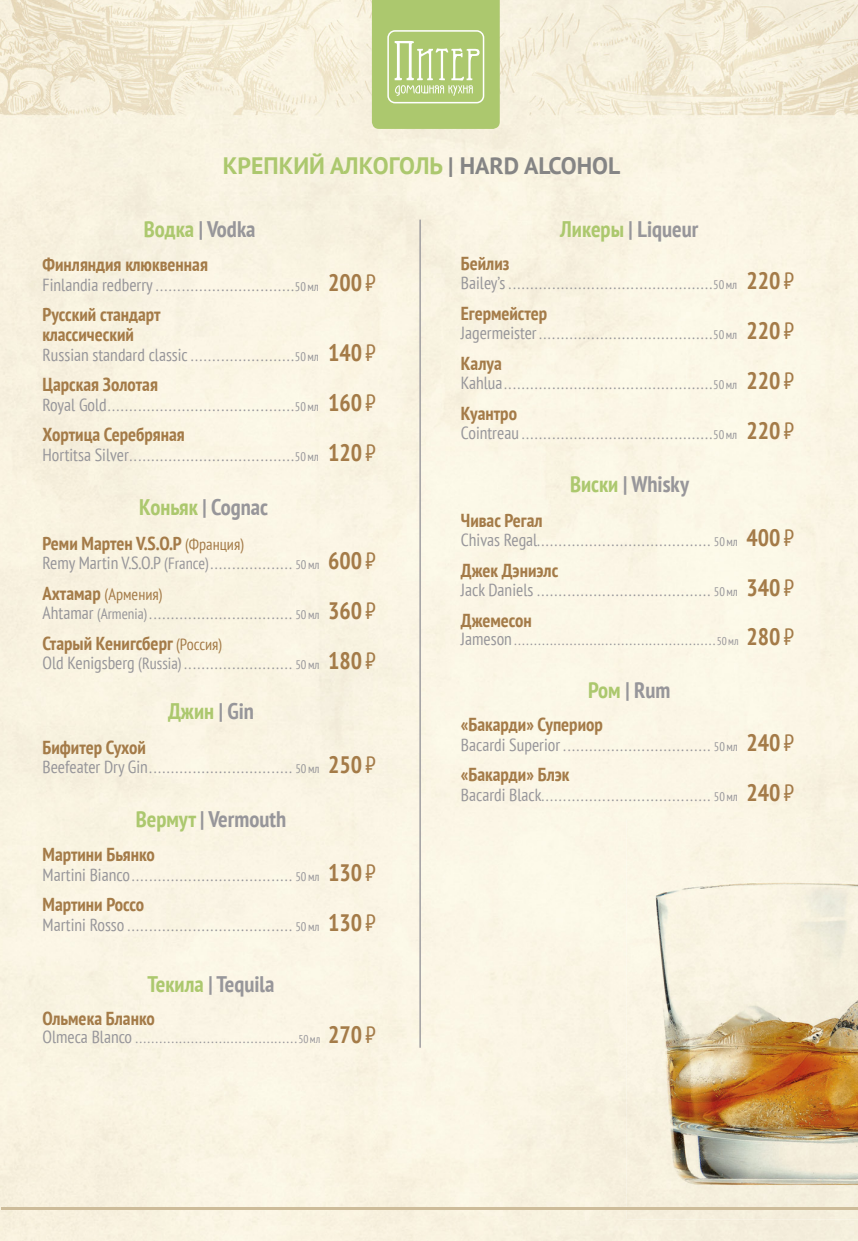
<style>
.page{position:relative;width:858px;height:1241px;background:#fff}
.page>*{position:absolute;margin:0;border:0;box-sizing:border-box;transform-origin:0 0}
.t1{font:700 23.75px "PT Sans";color:#acc86e}
.t2{font:700 condensed 22.5px "PT Sans";color:#97969a}
.t3{font:700 condensed 22.5px "PT Sans";color:#acc86e}
.t4{font:700 condensed 18.75px/19.6px "PT Sans";color:#a47b48}
.t5{font:condensed 16.25px "PT Sans";color:#a47b48}
.t6{font:700 condensed 11px "PT Sans";color:#97969a}
.t7{font:700 condensed 10px "PT Sans";color:#97969a}
.s1{color:#858585}
.s2{color:#acc86e}
.s3{font-weight:400;font-size:17.5px}
.s4{font-weight:400;font-size:12.38px}
.s5{font-size:23.75px;color:#a47b48}
.s6{font-weight:400;font-size:23.75px;color:#a47b48}
.s7{font-weight:400;font-size:16.25px}
.s8{font-weight:700;font-size:18.75px}
.s9{font-weight:400;font-size:15px}
.s10{color:#97969a}
.s11{font-weight:400;font-size:11.25px}
</style>
<div class="page">
<div style="left:0;top:0;width:857px;height:1240px;background:#faf4e3"></div>
<hr style="left:2px;top:1206px;width:855px;height:3px;background:#cdbc9a">
<svg style="left:372px;top:0;width:127px;height:129px;background:#b3cd7b"></svg>
<hr style="left:419px;top:219px;width:2px;height:828px;background:#97969a">
<img style="left:626px;top:819px;width:231px;height:400px">
<img style="left:626px;top:1206px;width:231px;height:3px">
<h1 class="t1" style="left:223px;top:150px;width:399px">КРЕПКИЙ АЛКОГОЛЬ <span class="s1">| HARD ALCOHOL</span></h1>
<h2 class="t2" style="left:144px;top:214px;width:113px"><span class="s2">Водка</span> | Vodka</h2>
<h3 class="t4" style="left:43px;top:254px;width:167px">Финляндия клюквенная</h3>
<p class="t6" style="left:43px;top:279px;width:335px"><span class="s3">Finlandia redberry</span> . . . . . . . . . . . . . . . . . . . . . . . . . . . . . . . .<span class="s4">50 мл</span> <span class="s5">200</span> <span class="s6">₷</span></p>
<h3 class="t4" style="left:43px;top:304px;width:120px">Русский стандарт классический</h3>
<p class="t6" style="left:43px;top:349px;width:335px"><span class="s3">Russian standard classic</span> . . . . . . . . . . . . . . . . . . . . . . . .<span class="s4">50 мл</span> <span class="s5">140</span> <span class="s6">₷</span></p>
<h3 class="t4" style="left:43px;top:374px;width:117px">Царская Золотая</h3>
<p class="t6" style="left:43px;top:399px;width:335px"><span class="s3">Royal Gold</span> . . . . . . . . . . . . . . . . . . . . . . . . . . . . . . . . . . . . . . . . . . .<span class="s4">50 мл</span> <span class="s5">160</span> <span class="s6">₷</span></p>
<h3 class="t4" style="left:43px;top:424px;width:144px">Хортица Серебряная</h3>
<p class="t6" style="left:43px;top:449px;width:335px"><span class="s3">Hortitsa Silver</span> . . . . . . . . . . . . . . . . . . . . . . . . . . . . . . . . . . . . . .<span class="s4">50 мл</span> <span class="s5">120</span> <span class="s6">₷</span></p>
<h2 class="t2" style="left:139px;top:492px;width:130px"><span class="s2">Коньяк</span> | Cognac</h2>
<h3 class="t4" style="left:43px;top:533px;width:203px">Реми Мартен V.S.O.P <span class="s7">(Франция)</span></h3>
<p class="t6" style="left:43px;top:558px;width:335px"><span class="s3">Remy Martin V.S.O.P</span> <span class="s7">(France)</span> . . . . . . . . . . . . . . . . . . . <span class="s4">50 мл</span> <span class="s5">600</span> <span class="s6">₷</span></p>
<h3 class="t5" style="left:43px;top:583px;width:122px"><span class="s8">Ахтамар</span> (Армения)</h3>
<p class="t6" style="left:43px;top:608px;width:335px"><span class="s3">Ahtamar</span> <span class="s9">(Armenia)</span> . . . . . . . . . . . . . . . . . . . . . . . . . . . . . . . . . <span class="s4">50 мл</span> <span class="s5">360</span> <span class="s6">₷</span></p>
<h3 class="t4" style="left:43px;top:632px;width:181px">Старый Кенигсберг <span class="s7">(Россия)</span></h3>
<p class="t6" style="left:43px;top:658px;width:335px"><span class="s3">Old Kenigsberg</span> <span class="s7">(Russia)</span> . . . . . . . . . . . . . . . . . . . . . . . . . <span class="s4">50 мл</span> <span class="s5">180</span> <span class="s6">₷</span></p>
<h2 class="t3" style="left:168px;top:696px;width:87px">Джин <span class="s10">| Gin</span></h2>
<h3 class="t4" style="left:43px;top:736px;width:105px">Бифитер Сухой</h3>
<p class="t6" style="left:43px;top:762px;width:335px"><span class="s3">Beefeater Dry Gin</span>. . . . . . . . . . . . . . . . . . . . . . . . . . . . . . . . . <span class="s4">50 мл</span> <span class="s5">250</span> <span class="s6">₷</span></p>
<h2 class="t2" style="left:136px;top:803px;width:152px"><span class="s2">Вермут</span> | Vermouth</h2>
<h3 class="t4" style="left:43px;top:844px;width:114px">Мартини Бьянко</h3>
<p class="t6" style="left:43px;top:869px;width:335px"><span class="s3">Martini Bianco</span> . . . . . . . . . . . . . . . . . . . . . . . . . . . . . . . . . . . . . <span class="s4">50 мл</span> <span class="s5">130</span> <span class="s6">₷</span></p>
<h3 class="t4" style="left:43px;top:894px;width:103px">Мартини Россо</h3>
<p class="t6" style="left:43px;top:919px;width:335px"><span class="s3">Martini Rosso</span> . . . . . . . . . . . . . . . . . . . . . . . . . . . . . . . . . . . . . . <span class="s4">50 мл</span> <span class="s5">130</span> <span class="s6">₷</span></p>
<h2 class="t2" style="left:147px;top:968px;width:128px"><span class="s2">Текила</span> | Tequila</h2>
<h3 class="t4" style="left:43px;top:1008px;width:114px">Ольмека Бланко</h3>
<p class="t7" style="left:43px;top:1032px;width:335px"><span class="s3">Olmeca Blanco</span> . . . . . . . . . . . . . . . . . . . . . . . . . . . . . . . . . . . . . . . . . <span class="s11">50 мл</span> <span class="s5">270</span> <span class="s6">₷</span></p>
<h2 class="t2" style="left:560px;top:214px;width:140px"><span class="s2">Ликеры</span> | Liqueur</h2>
<h3 class="t4" style="left:461px;top:253px;width:50px">Бейлиз</h3>
<p class="t6" style="left:461px;top:278px;width:335px"><span class="s3">Bailey’s</span> . . . . . . . . . . . . . . . . . . . . . . . . . . . . . . . . . . . . . . . . . . . . . . .<span class="s4">50 мл</span> <span class="s5">220</span> <span class="s6">₷</span></p>
<h3 class="t4" style="left:461px;top:303px;width:88px">Егермейстер</h3>
<p class="t6" style="left:461px;top:328px;width:335px"><span class="s3">Jagermeister</span> . . . . . . . . . . . . . . . . . . . . . . . . . . . . . . . . . . . . . . . .<span class="s4">50 мл</span> <span class="s5">220</span> <span class="s6">₷</span></p>
<h3 class="t4" style="left:461px;top:353px;width:42px">Калуа</h3>
<p class="t6" style="left:461px;top:378px;width:335px"><span class="s3">Kahlua</span> . . . . . . . . . . . . . . . . . . . . . . . . . . . . . . . . . . . . . . . . . . . . . . . .<span class="s4">50 мл</span> <span class="s5">220</span> <span class="s6">₷</span></p>
<h3 class="t4" style="left:461px;top:403px;width:58px">Куантро</h3>
<p class="t6" style="left:461px;top:428px;width:335px"><span class="s3">Cointreau</span> . . . . . . . . . . . . . . . . . . . . . . . . . . . . . . . . . . . . . . . . . . . .<span class="s4">50 мл</span> <span class="s5">220</span> <span class="s6">₷</span></p>
<h2 class="t2" style="left:570px;top:469px;width:121px"><span class="s2">Виски</span> | Whisky</h2>
<h3 class="t4" style="left:461px;top:510px;width:83px">Чивас Регал</h3>
<p class="t6" style="left:461px;top:535px;width:335px"><span class="s3">Chivas Regal</span>. . . . . . . . . . . . . . . . . . . . . . . . . . . . . . . . . . . . . . . . <span class="s4">50 мл</span> <span class="s5">400</span> <span class="s6">₷</span></p>
<h3 class="t4" style="left:461px;top:560px;width:99px">Джек Дэниэлс</h3>
<p class="t6" style="left:461px;top:585px;width:335px"><span class="s3">Jack Daniels</span> . . . . . . . . . . . . . . . . . . . . . . . . . . . . . . . . . . . . . . . . <span class="s4">50 мл</span> <span class="s5">340</span> <span class="s6">₷</span></p>
<h3 class="t4" style="left:461px;top:609px;width:72px">Джемесон</h3>
<p class="t7" style="left:461px;top:634px;width:335px"><span class="s3">Jameson</span> . . . . . . . . . . . . . . . . . . . . . . . . . . . . . . . . . . . . . . . . . . . . . . . . . . . <span class="s11">50 мл</span> <span class="s5">280</span> <span class="s6">₷</span></p>
<h2 class="t2" style="left:588px;top:675px;width:84px"><span class="s2">Ром</span> | Rum</h2>
<h3 class="t4" style="left:461px;top:714px;width:143px">«Бакарди» Супериор</h3>
<p class="t6" style="left:461px;top:739px;width:335px"><span class="s3">Bacardi Superior</span> . . . . . . . . . . . . . . . . . . . . . . . . . . . . . . . . . . <span class="s4">50 мл</span> <span class="s5">240</span> <span class="s6">₷</span></p>
<h3 class="t4" style="left:461px;top:764px;width:110px">«Бакарди» Блэк</h3>
<p class="t6" style="left:461px;top:789px;width:335px"><span class="s3">Bacardi Black</span>. . . . . . . . . . . . . . . . . . . . . . . . . . . . . . . . . . . . . . . <span class="s4">50 мл</span> <span class="s5">240</span> <span class="s6">₷</span></p>
</div>
